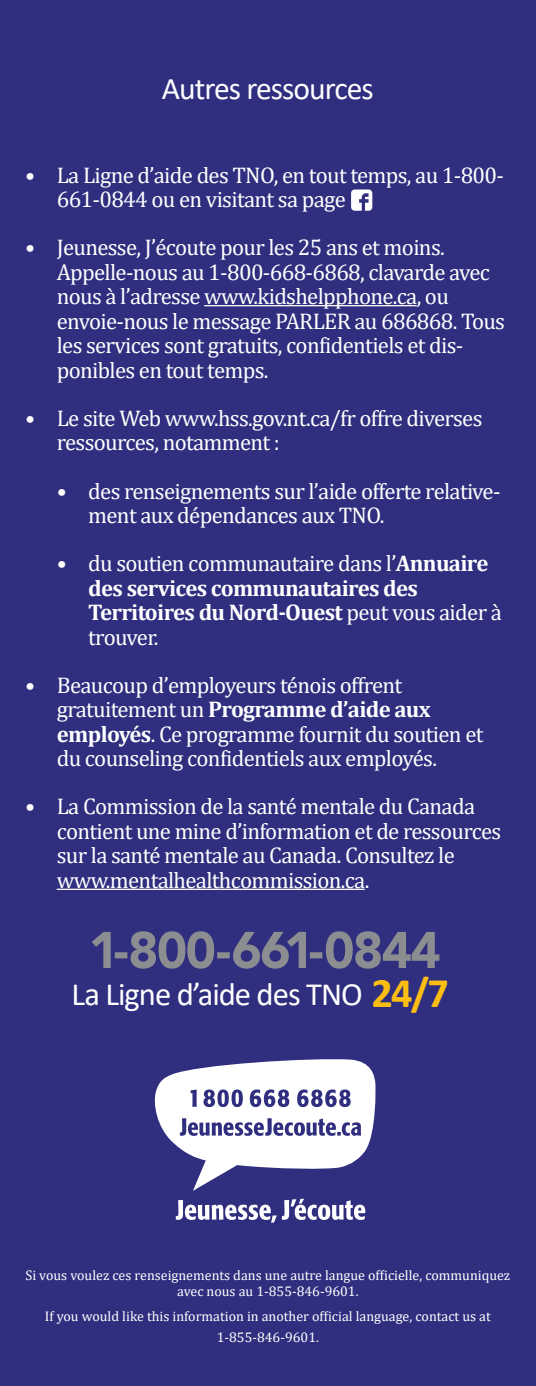
<style>
.page{position:relative;width:536px;height:1386px;background:#2f2e7f}
.page>*{position:absolute;margin:0;border:0;box-sizing:border-box;transform-origin:0 0}
.t1{font:32.55px "Calibri";letter-spacing:-.03em;color:#fff}
.t2{font:31.5px "Calibri";letter-spacing:-.03em;color:#fff}
.t3{font:22.75px/24.5px "Cambria";letter-spacing:-.03em;color:#fff}
.t4{font:700 22.75px/24.5px "Cambria";letter-spacing:-.03em;color:#fff}
.t5{font:14px/16.8px "Cambria";color:#fff;text-align:center}
.s1{font-weight:400}
.s2{font-weight:700}
.s3{font-weight:700;font-size:42.18px;color:#fdbe12}
</style>
<div class="page">
<hr style="left:204px;top:305px;width:212px;height:1px;background:#fff">
<hr style="left:57px;top:889px;width:307px;height:1px;background:#fff">
<svg style="left:176px;top:1199px;width:189px;height:24px"></svg>
<svg style="left:154px;top:1059px;width:222px;height:132px;fill:#fff"></svg>
<svg style="left:343px;top:1092px;width:3px;height:12px"></svg>
<svg style="left:315px;top:1092px;width:3px;height:12px"></svg>
<svg style="left:92px;top:931px;width:347px;height:38px"></svg>
<svg style="left:351px;top:190px;width:21px;height:21px"></svg>
<h2 class="t2" style="left:162px;top:67px;width:213px">Autres ressources</h2>
<p class="t3" style="left:57px;top:163px;width:448px;text-indent:-32px">• La Ligne d’aide des TNO, en tout temps, au 1-800-<br>661-0844 ou en visitant sa page</p>
<p class="t3" style="left:57px;top:235px;width:449px;text-indent:-32px">• Jeunesse, J’écoute pour les 25 ans et moins.<br>Appelle-nous au 1-800-668-6868, clavarde avec nous à l’adresse www.kidshelpphone.ca, ou envoie-nous le message PARLER au 686868. Tous les services sont gratuits, confidentiels et dis&shy;ponibles en tout temps.</p>
<p class="t3" style="left:57px;top:406px;width:427px;text-indent:-32px">• Le site Web www.hss.gov.nt.ca/fr offre diverses ressources, notamment :</p>
<p class="t3" style="left:88px;top:478px;width:413px;text-indent:-32px">• des renseignements sur l’aide offerte relative&shy;ment aux dépendances aux TNO.</p>
<p class="t4" style="left:88px;top:550px;width:415px;text-indent:-32px"><span class="s1">• du soutien communautaire dans l’</span>Annuaire des services communautaires des<br>Territoires du Nord-Ouest <span class="s1">peut vous aider à trouver.</span></p>
<p class="t3" style="left:57px;top:673px;width:428px;text-indent:-32px">• Beaucoup d’employeurs ténois offrent gratuitement un <span class="s2">Programme d’aide aux employés</span>. Ce programme fournit du soutien et du counseling confidentiels aux employés.</p>
<p class="t3" style="left:57px;top:794px;width:446px;text-indent:-32px">• La Commission de la santé mentale du Canada contient une mine d’information et de ressources sur la santé mentale au Canada. Consultez le www.mentalhealthcommission.ca.</p>
<h1 class="t1" style="left:72px;top:972px;width:379px">La Ligne d’aide des TNO <span class="s3">24/7</span></h1>
<p class="t5" style="left:25px;top:1266px;width:486px">Si vous voulez ces renseignements dans une autre langue officielle, communiquez avec nous au 1-855-846-9601.</p>
<p class="t5" style="left:45px;top:1306px;width:447px;line-height:21px">If you would like this information in another official language, contact us at<br>1-855-846-9601.</p>
</div>
